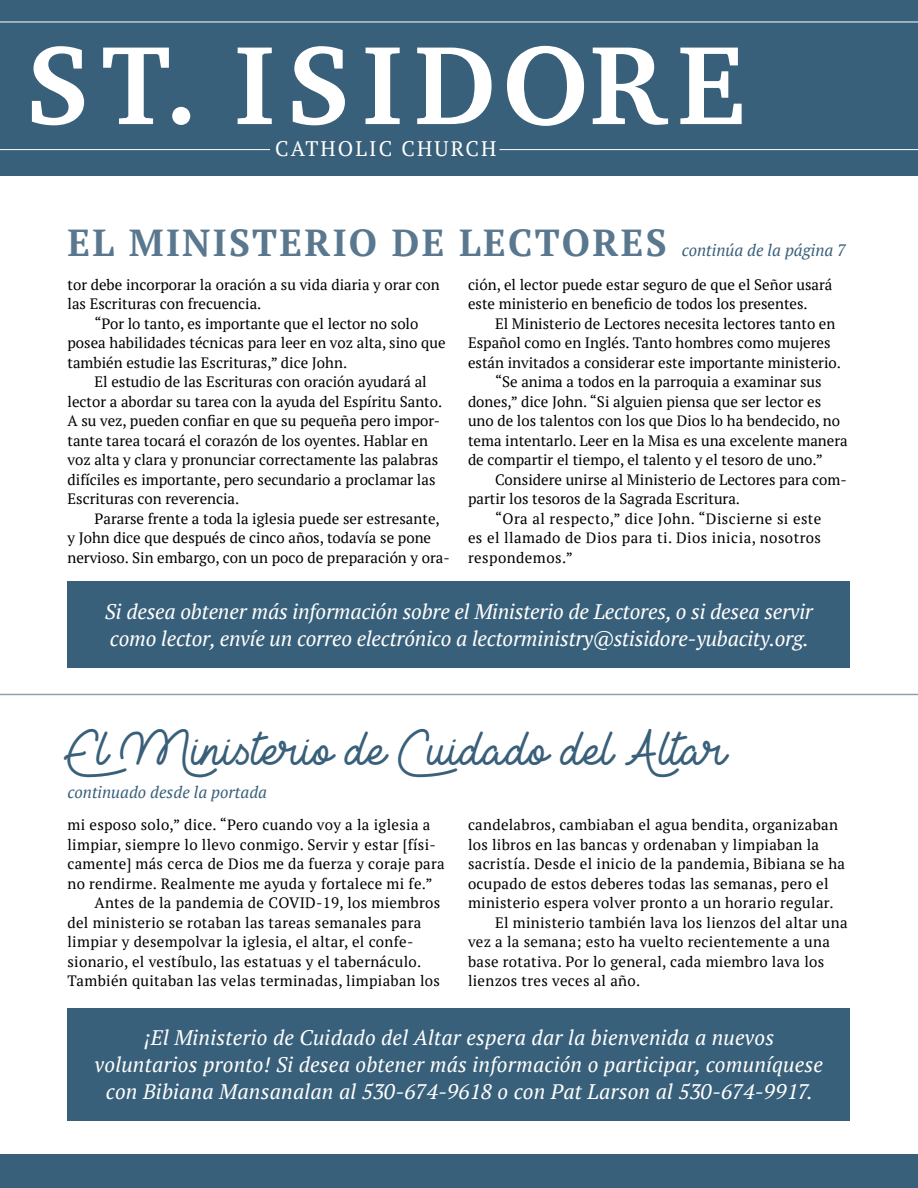
<style>
.page{position:relative;width:918px;height:1188px;background:#fff}
.page>*{position:absolute;margin:0;border:0;box-sizing:border-box;transform-origin:0 0}
.t1{font:700 114px "Charter";letter-spacing:.1em;color:#fff}
.t2{font:48px "Lieto Me";color:#39607a}
.t3{font:700 37.5px "PT Serif";letter-spacing:.06em;color:#59778e}
.t4{font:italic 21px/27px "PT Serif";letter-spacing:.01em;color:#fff;text-align:center}
.t5{font:italic 21px/27px "PT Serif";letter-spacing:-.01em;color:#fff}
.t6{font:21px "PT Serif";letter-spacing:.1em;color:#fff}
.t7{font:italic 16.5px "PT Serif";color:#39607a}
.t8{font:15px/19.5px "PT Serif";color:#000}
.t9{font:15px "PT Serif";letter-spacing:.02em;color:#000}
.t10{font:15px "PT Serif";letter-spacing:.03em;color:#000}
</style>
<div class="page">
<div style="left:0;top:0;width:918px;height:176px;background:#39607a"></div>
<hr style="left:0;top:22px;width:918px;height:1px;background:#fff">
<hr style="left:0;top:149px;width:270px;height:1px;background:#fff">
<hr style="left:500px;top:149px;width:418px;height:1px;background:#fff">
<div style="left:0;top:1154px;width:918px;height:34px;background:#39607a"></div>
<div style="left:68px;top:1008px;width:782px;height:112px;background:#39607a"></div>
<hr style="left:0;top:694px;width:918px;height:1px;background:#8b9fb1">
<div style="left:68px;top:582px;width:782px;height:86px;background:#39607a"></div>
<h1 class="t1" style="left:25px;top:-13px;width:721px">ST. ISIDORE</h1>
<h3 class="t6" style="left:275px;top:135px;width:223px">CATHOLIC CHURCH</h3>
<h3 class="t3" style="left:68px;top:218px;width:601px">EL MINISTERIO DE LECTORES</h3>
<p class="t7" style="left:682px;top:239px;width:166px">continúa de la página 7</p>
<p class="t8" style="left:68px;top:275px;width:374px">tor debe incorporar la oración a su vida diaria y orar con las Escrituras con frecuencia.</p>
<p class="t8" style="left:68px;top:314px;width:380px;text-indent:27px">“Por lo tanto, es importante que el lector no solo posea habilidades técnicas para leer en voz alta, sino que también estudie las Escrituras,” dice John.</p>
<p class="t8" style="left:68px;top:372px;width:376px;text-indent:27px">El estudio de las Escrituras con oración ayudará al lector a abordar su tarea con la ayuda del Espíritu Santo.<br>A su vez, pueden confiar en que su pequeña pero impor&shy;tante tarea tocará el corazón de los oyentes. Hablar en voz alta y clara y pronunciar correctamente las palabras difíciles es importante, pero secundario a proclamar las Escrituras con reverencia.</p>
<p class="t8" style="left:68px;top:509px;width:384px;text-indent:27px">Pararse frente a toda la iglesia puede ser estresante, y John dice que después de cinco años, todavía se pone nervioso. Sin embargo, con un poco de preparación y ora-</p>
<p class="t8" style="left:468px;top:275px;width:366px">ción, el lector puede estar seguro de que el Señor usará este ministerio en beneficio de todos los presentes.</p>
<p class="t8" style="left:495px;top:314px;width:342px">El Ministerio de Lectores necesita lectores tanto en</p>
<p class="t8" style="left:468px;top:333px;width:364px">Español como en Inglés. Tanto hombres como mujeres</p>
<p class="t8" style="left:468px;top:353px;width:375px">están invitados a considerar este importante ministerio.</p>
<p class="t8" style="left:495px;top:372px;width:328px">“Se anima a todos en la parroquia a examinar sus</p>
<p class="t8" style="left:468px;top:392px;width:355px">dones,” dice John. “Si alguien piensa que ser lector es</p>
<p class="t8" style="left:468px;top:411px;width:374px">uno de los talentos con los que Dios lo ha bendecido, no</p>
<p class="t8" style="left:468px;top:431px;width:381px">tema intentarlo. Leer en la Misa es una excelente manera</p>
<p class="t8" style="left:468px;top:450px;width:356px">de compartir el tiempo, el talento y el tesoro de uno.”</p>
<p class="t8" style="left:495px;top:470px;width:353px">Considere unirse al Ministerio de Lectores para com-</p>
<p class="t8" style="left:468px;top:489px;width:274px">partir los tesoros de la Sagrada Escritura.</p>
<p class="t10" style="left:495px;top:509px;width:328px">“Ora al respecto,” dice John. “Discierne si este</p>
<p class="t10" style="left:468px;top:528px;width:355px">es el llamado de Dios para ti. Dios inicia, nosotros</p>
<p class="t10" style="left:468px;top:548px;width:106px">respondemos.”</p>
<h3 class="t5" style="left:105px;top:598px;width:710px">Si desea obtener más información sobre el Ministerio de Lectores, o si desea servir como lector, envíe un correo electrónico a lectorministry@stisidore-yubacity.org.</h3>
<h2 class="t2" style="left:68px;top:720px;width:664px">El Ministerio de Cuidado del Altar</h2>
<p class="t7" style="left:68px;top:782px;width:201px">continuado desde la portada</p>
<p class="t9" style="left:68px;top:815px;width:364px">mi esposo solo,” dice. “Pero cuando voy a la iglesia a</p>
<p class="t9" style="left:68px;top:835px;width:370px">limpiar, siempre lo llevo conmigo. Servir y estar [físi-</p>
<p class="t9" style="left:68px;top:854px;width:379px">camente] más cerca de Dios me da fuerza y coraje para</p>
<p class="t9" style="left:68px;top:874px;width:367px">no rendirme. Realmente me ayuda y fortalece mi fe.”</p>
<p class="t9" style="left:94px;top:893px;width:347px">Antes de la pandemia de COVID-19, los miembros</p>
<p class="t9" style="left:68px;top:913px;width:355px">del ministerio se rotaban las tareas semanales para</p>
<p class="t9" style="left:68px;top:932px;width:347px">limpiar y desempolvar la iglesia, el altar, el confe-</p>
<p class="t9" style="left:68px;top:952px;width:355px">sionario, el vestíbulo, las estatuas y el tabernáculo.</p>
<p class="t9" style="left:68px;top:971px;width:374px">También quitaban las velas terminadas, limpiaban los</p>
<p class="t9" style="left:468px;top:815px;width:371px">candelabros, cambiaban el agua bendita, organizaban</p>
<p class="t9" style="left:468px;top:835px;width:353px">los libros en las bancas y ordenaban y limpiaban la</p>
<p class="t9" style="left:468px;top:854px;width:379px">sacristía. Desde el inicio de la pandemia, Bibiana se ha</p>
<p class="t9" style="left:468px;top:874px;width:362px">ocupado de estos deberes todas las semanas, pero el</p>
<p class="t9" style="left:468px;top:893px;width:367px">ministerio espera volver pronto a un horario regular.</p>
<p class="t9" style="left:495px;top:913px;width:354px">El ministerio también lava los lienzos del altar una</p>
<p class="t9" style="left:468px;top:932px;width:363px">vez a la semana; esto ha vuelto recientemente a una</p>
<p class="t9" style="left:468px;top:952px;width:358px">base rotativa. Por lo general, cada miembro lava los</p>
<p class="t9" style="left:468px;top:971px;width:174px">lienzos tres veces al año.</p>
<h3 class="t4" style="left:95px;top:1024px;width:730px">¡El Ministerio de Cuidado del Altar espera dar la bienvenida a nuevos voluntarios pronto! Si desea obtener más información o participar, comuníquese con Bibiana Mansanalan al 530-674-9618 o con Pat Larson al 530-674-9917.</h3>
</div>
